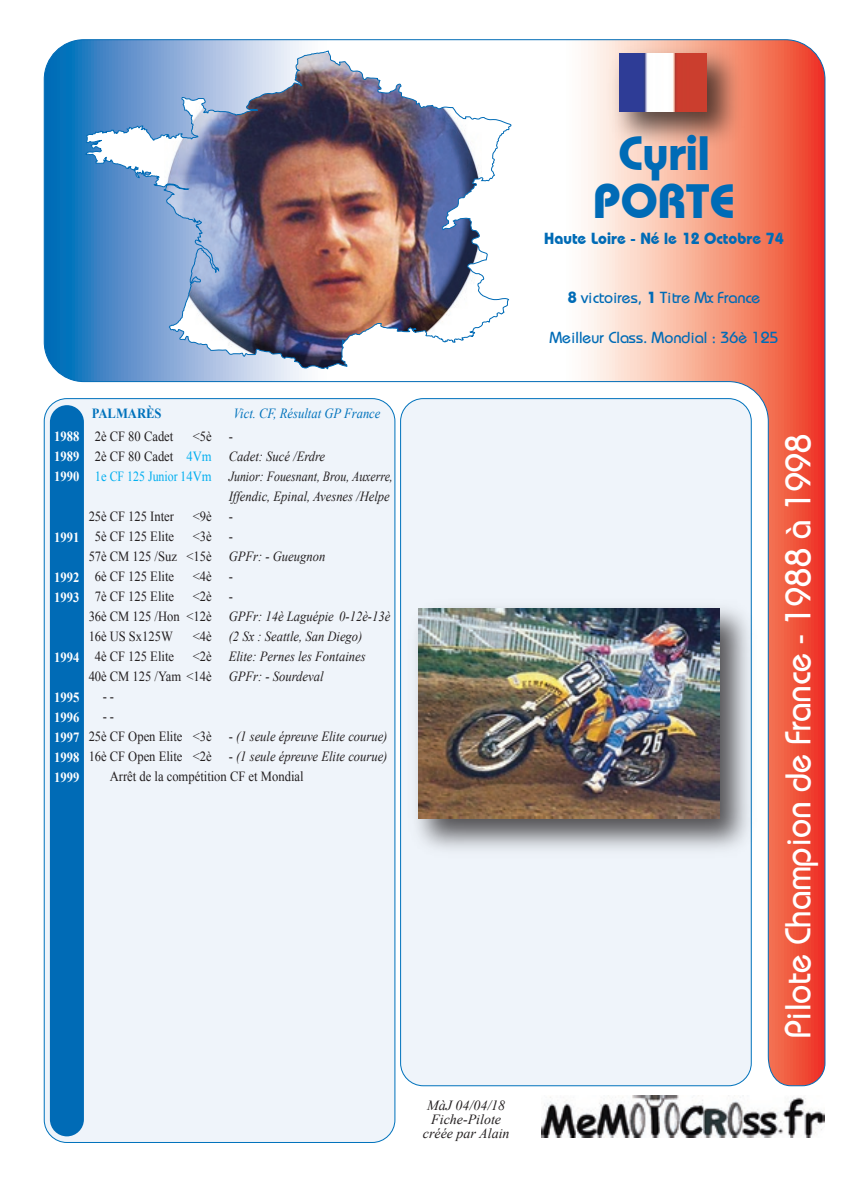
<style>
.page{position:relative;width:842px;height:1191px;background:#fff}
.page>*{position:absolute;margin:0;border:0;box-sizing:border-box;transform-origin:0 0}
.t1{font:700 48px/48px "Bauhaus IT Cby BT";color:#006bb6;text-align:center}
.t2{font:36px "Bauhaus";color:#fff;scale:.95 1}
.t3{font:16px "Bauhaus";color:#006bb6}
.t4{font:700 16px "Bauhaus IT Cby BT";color:#006bb6}
.t5{font:italic 14px/20px "Times New Roman";color:#231f20;scale:.9 1}
.t6{font:14px/20px "Times New Roman";color:#231f20;scale:.9 1}
.t7{font:700 14px/20px "Times New Roman";color:#fff;text-align:justify;scale:.9 1}
.t8{font:italic 14px "Times New Roman";color:#231f20;scale:.85 1}
.t9{font:italic 14px/14px "Times New Roman";color:#231f20;text-align:center}
.t10{font:italic 14px "Times New Roman";color:#0072bc;scale:.9 1}
.t11{font:700 14px "Times New Roman";color:#0072bc;scale:.9 1}
.s1{font-style:normal}
.s2{font-style:normal;color:#00aeef}
.s3{font-style:italic}
.s4{font-family:"Bauhaus IT Cby BT";font-weight:700}
</style>
<div class="page">
<div style="left:43px;top:418px;width:353px;height:724px;background:#eff4fa"></div>
<svg style="left:50px;top:1085px;width:34px;height:51px;background:#0f74ba"></svg>
<img style="left:44px;top:39px;width:781px;height:1046px">
<img style="left:601px;top:39px;width:150px;height:118px">
<img style="left:619px;top:53px;width:87px;height:58px">
<img style="left:541px;top:1095px;width:284px;height:42px">
<p class="t7" style="left:54px;top:426px;width:29px">1988<br>1989<br>1990</p>
<p class="t7" style="left:54px;top:526px;width:29px">1991</p>
<p class="t7" style="left:54px;top:566px;width:29px">1992<br>1993</p>
<p class="t7" style="left:54px;top:646px;width:29px">1994</p>
<p class="t7" style="left:54px;top:686px;width:29px">1995<br>1996<br>1997<br>1998<br>1999</p>
<p class="t11" style="left:92px;top:404px;width:79px">PALMARÈS</p>
<p class="t10" style="left:233px;top:404px;width:165px">Vict. CF, Résultat GP France</p>
<p class="t6" style="left:95px;top:426px;width:89px">2è CF 80 Cadet</p>
<p class="t6" style="left:193px;top:426px;width:46px">&lt;5è -</p>
<p class="t5" style="left:95px;top:446px;width:257px"><span class="s1">2è CF 80 Cadet</span> <span class="s2">4Vm</span> Cadet: Sucé /Erdre</p>
<p class="t8" style="left:95px;top:467px;width:352px"><span class="s2">1e CF 125 Junior 14Vm</span> Junior: Fouesnant, Brou, Auxerre,</p>
<p class="t5" style="left:229px;top:486px;width:180px">Iffendic, Epinal, Avesnes /Helpe</p>
<p class="t6" style="left:89px;top:506px;width:96px">25è CF 125 Inter</p>
<p class="t6" style="left:193px;top:506px;width:46px">&lt;9è -</p>
<p class="t6" style="left:95px;top:526px;width:89px">5è CF 125 Elite</p>
<p class="t6" style="left:193px;top:526px;width:46px">&lt;3è -</p>
<p class="t6" style="left:89px;top:546px;width:264px">57è CM 125 /Suz &lt;15è <span class="s3">GPFr: - Gueugnon</span></p>
<p class="t6" style="left:95px;top:566px;width:89px">6è CF 125 Elite</p>
<p class="t6" style="left:193px;top:566px;width:46px">&lt;4è -</p>
<p class="t6" style="left:95px;top:586px;width:89px">7è CF 125 Elite</p>
<p class="t6" style="left:89px;top:586px;width:337px;text-indent:104px">&lt;2è -<br>36è CM 125 /Hon &lt;12è <span class="s3">GPFr: 14è Laguépie 0-12è-13è<br></span>16è US Sx125W</p>
<p class="t5" style="left:193px;top:626px;width:190px"><span class="s1">&lt;4è</span> (2 Sx : Seattle, San Diego)</p>
<p class="t6" style="left:95px;top:646px;width:89px">4è CF 125 Elite</p>
<p class="t5" style="left:89px;top:646px;width:309px;text-indent:104px"><span class="s1">&lt;2è</span> Elite: Pernes les Fontaines<br><span class="s1">40è CM 125 /Yam &lt;14è</span> GPFr: - Sourdeval</p>
<p class="t6" style="left:103px;top:686px;width:14px">- -</p>
<p class="t6" style="left:103px;top:706px;width:14px">- -</p>
<p class="t5" style="left:89px;top:726px;width:334px"><span class="s1">25è CF Open Elite &lt;3è -</span> (1 seule épreuve Elite courue)</p>
<p class="t5" style="left:89px;top:746px;width:334px"><span class="s1">16è CF Open Elite &lt;2è -</span> (1 seule épreuve Elite courue)</p>
<p class="t6" style="left:110px;top:766px;width:217px">Arrêt de la compétition CF et Mondial</p>
<p class="t9" style="left:423px;top:1098px;width:88px">MàJ 04/04/18<br>Fiche-Pilote créée par Alain</p>
<h1 class="t1" style="left:593px;top:129px;width:143px">Cyril<br>PORTE</h1>
<p class="t4" style="left:544px;top:229px;width:241px">Haute Loire - Né le 12 Octobre 74</p>
<p class="t3" style="left:568px;top:288px;width:194px"><span class="s4">8</span> victoires, <span class="s4">1</span> Titre Mx France</p>
<p class="t3" style="left:550px;top:328px;width:230px">Meilleur Class. Mondial : 36è 125</p>
<h2 class="t2" style="left:776px;top:1038px;width:637px;rotate:-90deg">Pilote Champion de France - 1988 à 1998</h2>
</div>
